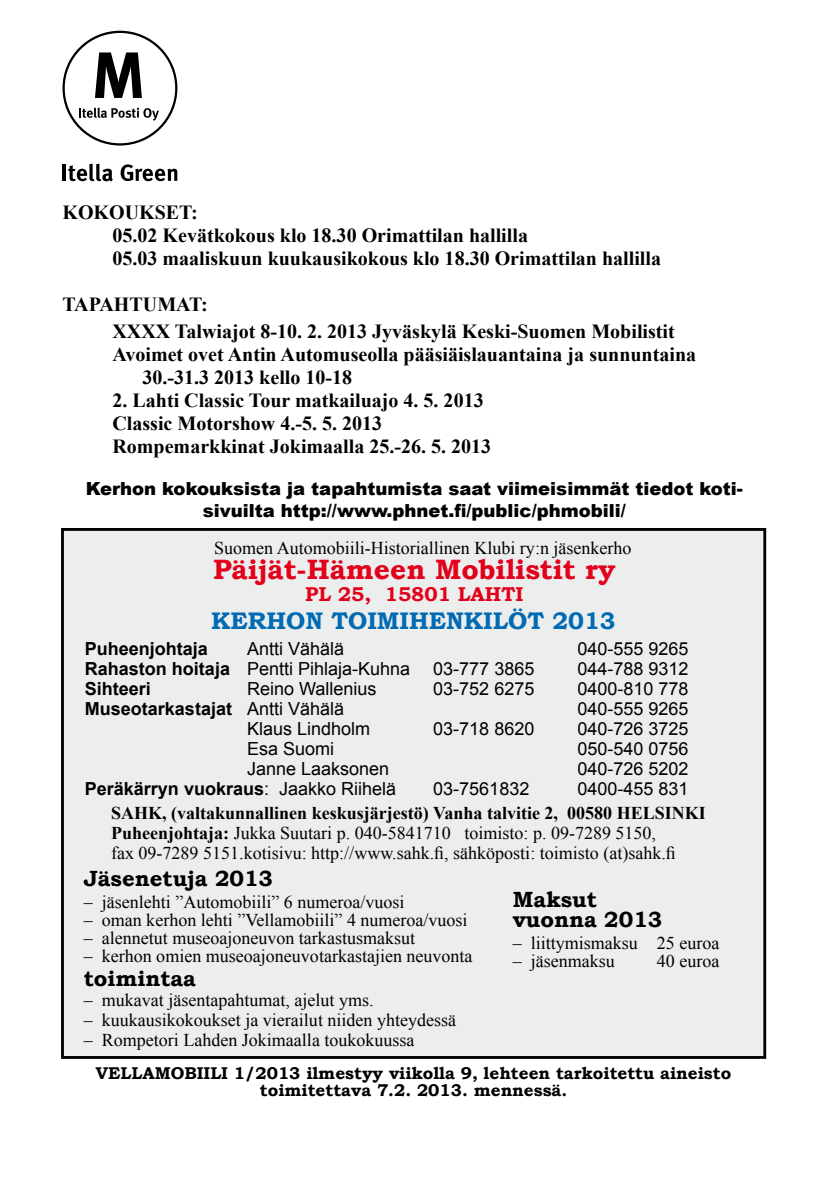
<style>
.page{position:relative;width:840px;height:1191px;background:#fff}
.page>*{position:absolute;margin:0;border:0;box-sizing:border-box;transform-origin:0 0}
.t1{font:700 28px "Bookman Old Style";color:#e2001a}
.t2{font:700 24px "Bookman Old Style";color:#006ab3}
.t3{font:700 22px/20px "Bookman Old Style";color:#000}
.t4{font:700 20px/23px "Times New Roman";color:#000}
.t5{font:700 20px "Bookman Old Style";color:#e2001a}
.t6{font:18px/20px "Times New Roman";color:#000}
.t7{font:18px "Arial";color:#000}
.t8{font:900 18px/21.6px "Arial";color:#000;text-align:center}
.t9{font:700 18px "Arial";color:#000}
.t10{font:700 17px/17px "Bookman Old Style";color:#000;text-align:center}
.s1{font-weight:700}
.s2{font-weight:400}
</style>
<div class="page">
<div style="left:62px;top:529px;width:702px;height:528px;background:#eceded"></div>
<div style="left:61px;top:528px;width:704px;height:530px;border:3px solid #000"></div>
<svg style="left:62px;top:31px;width:115px;height:114px"></svg>
<hr style="left:62px;top:165px;width:4px;height:16px;background:#000">
<svg style="left:68px;top:164px;width:45px;height:17px"></svg>
<svg style="left:120px;top:164px;width:57px;height:17px"></svg>
<p class="t4" style="left:112px;top:201px;width:549px;text-indent:-50px">KOKOUKSET:<br>05.02 Kevätkokous klo 18.30 Orimattilan hallilla<br>05.03 maaliskuun kuukausikokous klo 18.30 Orimattilan hallilla</p>
<p class="t4" style="left:112px;top:291px;width:563px;line-height:27px;text-indent:-50px">TAPAHTUMAT:<br>XXXX Talwiajot 8-10. 2. 2013 Jyväskylä Keski-Suomen Mobilistit</p>
<p class="t4" style="left:142px;top:343px;width:555px;text-indent:-30px">Avoimet ovet Antin Automuseolla pääsiäislauantaina ja sunnuntaina<br>30.-31.3 2013 kello 10-18</p>
<p class="t4" style="left:112px;top:389px;width:380px">2. Lahti Classic Tour matkailuajo 4. 5. 2013<br>Classic Motorshow 4.-5. 5. 2013<br>Rompemarkkinat Jokimaalla 25.-26. 5. 2013</p>
<p class="t8" style="left:86px;top:477px;width:658px">Kerhon kokouksista ja tapahtumista saat viimeisimmät tiedot koti&shy;sivuilta http://www.phnet.fi/public/phmobili/</p>
<h1 class="t1" style="left:213px;top:549px;width:404px">Päijät-Hämeen Mobilistit ry</h1>
<p class="t5" style="left:305px;top:580px;width:219px">PL 25, 15801 LAHTI</p>
<h2 class="t2" style="left:211px;top:603px;width:406px">KERHON TOIMIHENKILÖT 2013</h2>
<p class="t9" style="left:85px;top:636px;width:125px">Puheenjohtaja</p>
<p class="t7" style="left:247px;top:636px;width:99px">Antti Vähälä</p>
<p class="t7" style="left:577px;top:636px;width:113px">040-555 9265</p>
<p class="t7" style="left:85px;top:656px;width:327px"><span class="s1">Rahaston hoitaja</span> Pentti Pihlaja-Kuhna</p>
<p class="t7" style="left:433px;top:656px;width:103px">03-777 3865</p>
<p class="t7" style="left:577px;top:656px;width:113px">044-788 9312</p>
<p class="t9" style="left:85px;top:676px;width:68px">Sihteeri</p>
<p class="t7" style="left:247px;top:676px;width:131px">Reino Wallenius</p>
<p class="t7" style="left:433px;top:676px;width:103px">03-752 6275</p>
<p class="t7" style="left:577px;top:676px;width:113px">0400-810 778</p>
<p class="t9" style="left:85px;top:696px;width:261px">Museotarkastajat <span class="s2">Antti Vähälä</span></p>
<p class="t7" style="left:577px;top:696px;width:113px">040-555 9265</p>
<p class="t7" style="left:247px;top:716px;width:125px">Klaus Lindholm</p>
<p class="t7" style="left:433px;top:716px;width:103px">03-718 8620</p>
<p class="t7" style="left:577px;top:716px;width:113px">040-726 3725</p>
<p class="t7" style="left:247px;top:736px;width:89px">Esa Suomi</p>
<p class="t7" style="left:577px;top:736px;width:113px">050-540 0756</p>
<p class="t7" style="left:247px;top:756px;width:144px">Janne Laaksonen</p>
<p class="t7" style="left:577px;top:756px;width:113px">040-726 5202</p>
<p class="t9" style="left:85px;top:776px;width:313px">Peräkärryn vuokraus<span class="s2">: Jaakko Riihelä</span></p>
<p class="t7" style="left:433px;top:776px;width:98px">03-7561832</p>
<p class="t7" style="left:577px;top:776px;width:113px">0400-455 831</p>
<p class="t6" style="left:111px;top:803px;width:596px"><span class="s1">SAHK, (valtakunnallinen keskusjärjestö) Vanha talvitie 2, 00580 HELSINKI<br>Puheenjohtaja:</span> Jukka Suutari p. 040-5841710 toimisto: p. 09-7289 5150,<br>fax 09-7289 5151.kotisivu: http://www.sahk.fi, sähköposti: toimisto (at)sahk.fi</p>
<p class="t3" style="left:84px;top:868px;width:191px">Jäsenetuja 2013</p>
<p class="t6" style="left:84px;top:891px;width:322px">– jäsenlehti ”Automobiili” 6 numeroa/vuosi</p>
<p class="t6" style="left:84px;top:909px;width:385px">– oman kerhon lehti ”Vellamobiili” 4 numeroa/vuosi</p>
<p class="t6" style="left:84px;top:927px;width:332px">– alennetut museoajoneuvon tarkastusmaksut</p>
<p class="t6" style="left:84px;top:945px;width:390px">– kerhon omien museoajoneuvotarkastajien neuvonta</p>
<p class="t6" style="left:214px;top:537px;width:419px">Suomen Automobiili-Historiallinen Klubi ry:n jäsenkerho</p>
<p class="t3" style="left:512px;top:889px;width:151px">Maksut vuonna 2013</p>
<p class="t6" style="left:512px;top:933px;width:208px">– liittymismaksu 25 euroa</p>
<p class="t6" style="left:512px;top:951px;width:103px">– jäsenmaksu</p>
<p class="t6" style="left:656px;top:951px;width:64px">40 euroa</p>
<p class="t3" style="left:84px;top:968px;width:114px">toimintaa</p>
<p class="t6" style="left:84px;top:989px;width:291px">– mukavat jäsentapahtumat, ajelut yms.</p>
<p class="t6" style="left:84px;top:1009px;width:373px">– kuukausikokoukset ja vierailut niiden yhteydessä</p>
<p class="t6" style="left:84px;top:1029px;width:332px">– Rompetori Lahden Jokimaalla toukokuussa</p>
<p class="t10" style="left:96px;top:1064px;width:636px">VELLAMOBIILI 1/2013 ilmestyy viikolla 9, lehteen tarkoitettu aineisto toimitettava 7.2. 2013. mennessä.</p>
</div>
